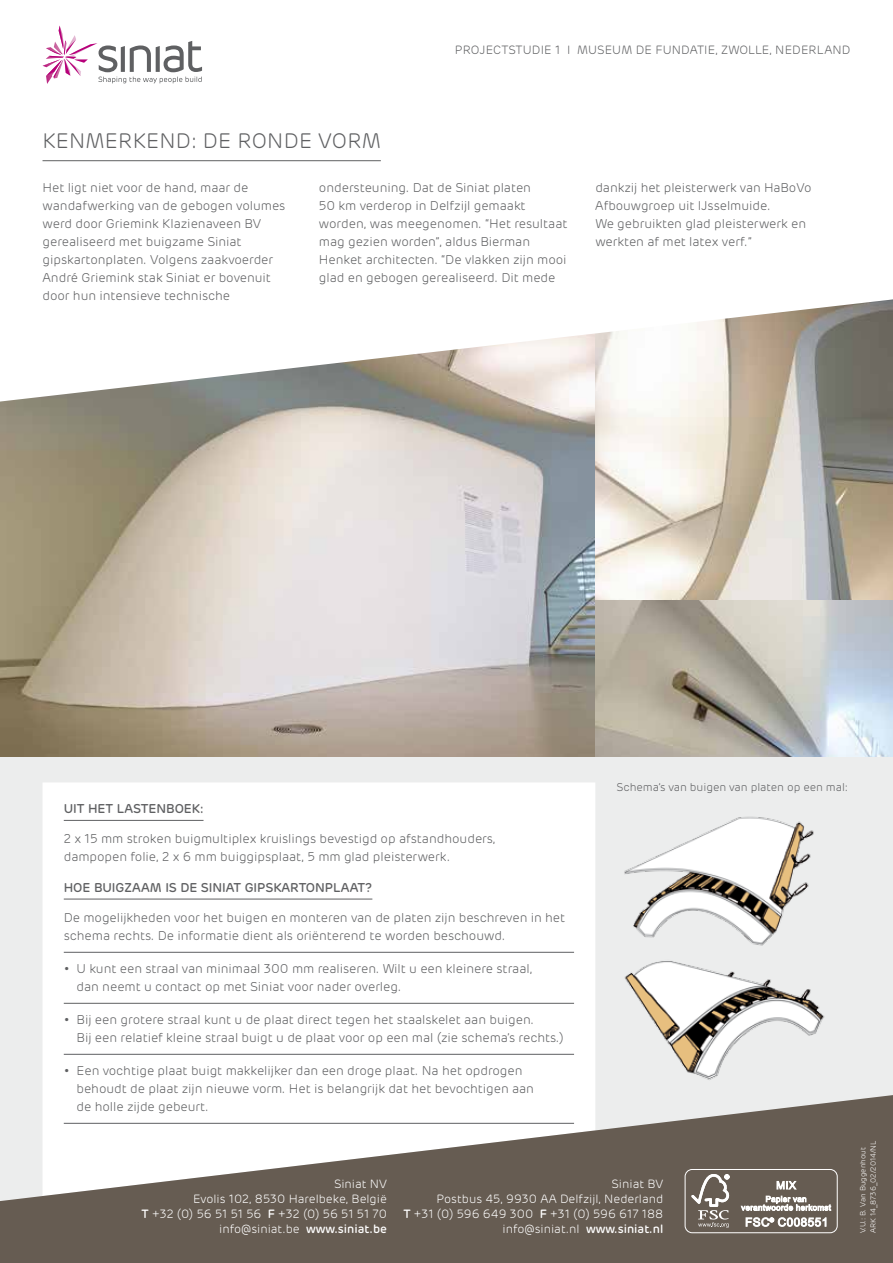
<style>
.page{position:relative;width:893px;height:1263px;background:#eceded}
.page>*{position:absolute;margin:0;border:0;box-sizing:border-box;transform-origin:0 0}
.t1{font:300 21px "Rubrik";letter-spacing:.01em;color:#5f6062}
.t2{font:300 12.75px/18px "Rubrik";letter-spacing:-.005em;color:#5f6062}
.t3{font:500 12.75px "Rubrik";letter-spacing:-.005em;color:#5f6062}
.t4{font:300 12px/15px "Rubrik";color:#fff;text-align:right}
.t5{font:300 12px "Rubrik";letter-spacing:.01em;color:#5f6062}
.t6{font:300 11.25px "Rubrik";letter-spacing:-.005em;color:#5f6062}
.t7{font:300 7.5px/10.5px "Rubrik";color:#fff}
.s1{font-weight:500}
</style>
<div class="page">
<img style="left:0;top:402px;width:595px;height:355px">
<img style="left:595px;top:402px;width:298px;height:355px">
<div style="left:43px;top:783px;width:552px;height:312px;background:#fff"></div>
<svg style="left:0;top:1095px;width:893px;height:168px;background:#98918a"></svg>
<svg style="left:0;top:0;width:893px;height:402px;background:#f5f4f3"></svg>
<hr style="left:43px;top:160px;width:338px;height:1px;background:#5f6062">
<div style="left:685px;top:1169px;width:152px;height:64px;background:#665c52;border-radius:7px"></div>
<div style="left:685px;top:1169px;width:153px;height:64px;border:1px solid #fff;border-radius:7px"></div>
<svg style="left:691px;top:1174px;width:38px;height:54px"></svg>
<svg style="left:741px;top:1181px;width:90px;height:30px"></svg>
<svg style="left:746px;top:1217px;width:80px;height:10px"></svg>
<svg style="left:43px;top:26px;width:159px;height:58px;background:#e4dce1"></svg>
<img style="left:624px;top:816px;width:190px;height:130px">
<img style="left:624px;top:961px;width:201px;height:119px">
<hr style="left:64px;top:899px;width:308px;height:1px;background:#5f6062">
<hr style="left:64px;top:952px;width:510px;height:1px;background:#5f6062">
<hr style="left:64px;top:1003px;width:510px;height:1px;background:#5f6062">
<hr style="left:64px;top:1054px;width:510px;height:1px;background:#5f6062">
<hr style="left:64px;top:1123px;width:510px;height:1px;background:#5f6062">
<hr style="left:64px;top:820px;width:140px;height:1px;background:#5f6062">
<h1 class="t1" style="left:43px;top:128px;width:340px">KENMERKEND: DE RONDE VORM</h1>
<p class="t5" style="left:455px;top:42px;width:397px">PROJECTSTUDIE 1 I MUSEUM DE FUNDATIE, ZWOLLE, NEDERLAND</p>
<p class="t2" style="left:43px;top:179px;width:244px">Het ligt niet voor de hand, maar de wandafwerking van de gebogen volumes werd door Griemink Klazienaveen BV gerealiseerd met buigzame Siniat gipskartonplaten. Volgens zaakvoerder André Griemink stak Siniat er bovenuit door hun intensieve technische</p>
<p class="t2" style="left:319px;top:179px;width:250px">ondersteuning. Dat de Siniat platen<br>50 km verderop in Delfzijl gemaakt worden, was meegenomen. “Het resultaat mag gezien worden”, aldus Bierman Henket architecten. “De vlakken zijn mooi glad en gebogen gerealiseerd. Dit mede</p>
<p class="t2" style="left:595px;top:179px;width:218px">dankzij het pleisterwerk van HaBoVo<br>Afbouwgroep uit IJsselmuide.<br>We gebruikten glad pleisterwerk en werkten af met latex verf.”</p>
<p class="t3" style="left:64px;top:801px;width:141px">UIT HET LASTENBOEK:</p>
<p class="t2" style="left:64px;top:830px;width:433px">2 x 15 mm stroken buigmultiplex kruislings bevestigd op afstandhouders, dampopen folie, 2 x 6 mm buiggipsplaat, 5 mm glad pleisterwerk.</p>
<p class="t3" style="left:64px;top:880px;width:310px">HOE BUIGZAAM IS DE SINIAT GIPSKARTONPLAAT?</p>
<p class="t2" style="left:64px;top:909px;width:503px">De mogelijkheden voor het buigen en monteren van de platen zijn beschreven in het schema rechts. De informatie dient als oriënterend te worden beschouwd.</p>
<p class="t2" style="left:77px;top:960px;width:457px;text-indent:-13px">• U kunt een straal van minimaal 300 mm realiseren. Wilt u een kleinere straal, dan neemt u contact op met Siniat voor nader overleg.</p>
<p class="t2" style="left:77px;top:1011px;width:489px;text-indent:-13px">• Bij een grotere straal kunt u de plaat direct tegen het staalskelet aan buigen.<br>Bij een relatief kleine straal buigt u de plaat voor op een mal (zie schema’s rechts.)</p>
<p class="t2" style="left:77px;top:1062px;width:459px;text-indent:-13px">• Een vochtige plaat buigt makkelijker dan een droge plaat. Na het opdrogen behoudt de plaat zijn nieuwe vorm. Het is belangrijk dat het bevochtigen aan de holle zijde gebeurt.</p>
<p class="t6" style="left:617px;top:780px;width:233px">Schema’s van buigen van platen op een mal:</p>
<p class="t4" style="left:142px;top:1177px;width:247px">Siniat NV<br>Evolis 102, 8530 Harelbeke, België<br><span class="s1">T</span> +32 (0) 56 51 51 56 <span class="s1">F</span> +32 (0) 56 51 51 70 info@siniat.be <span class="s1">www.siniat.be</span></p>
<p class="t4" style="left:403px;top:1177px;width:261px">Siniat BV<br>Postbus 45, 9930 AA Delfzijl, Nederland<br><span class="s1">T</span> +31 (0) 596 649 300 <span class="s1">F</span> +31 (0) 596 617 188 info@siniat.nl <span class="s1">www.siniat.nl</span></p>
<p class="t7" style="left:858px;top:1233px;width:94px;rotate:-90deg">V.U.: B. Van Buggenhout<br>ARK 14_8736_02/2014/NL</p>
</div>
